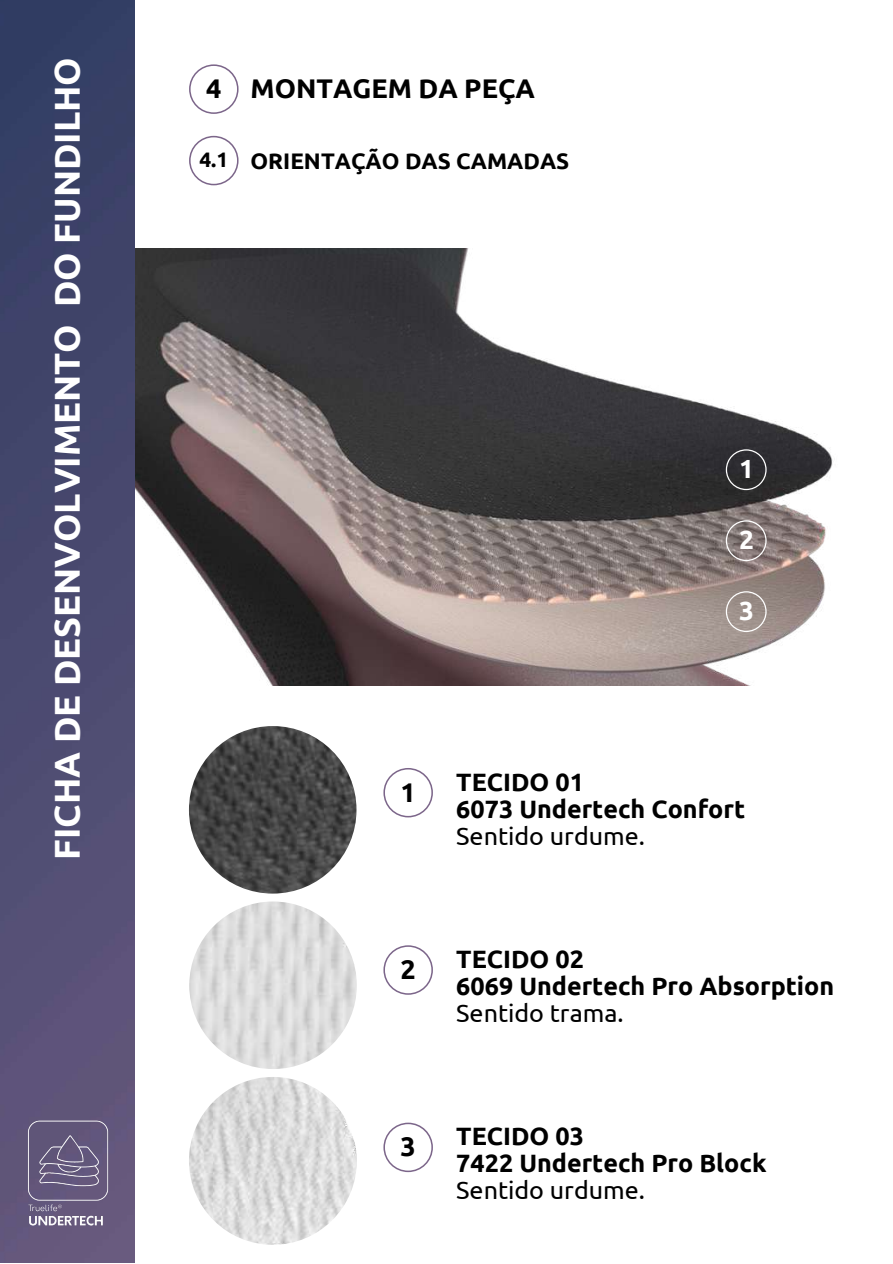
<style>
.page{position:relative;width:893px;height:1264px;background:#fff}
.page>*{position:absolute;margin:0;border:0;box-sizing:border-box;transform-origin:0 0}
.t1{font:700 36px "Ubuntu";color:#fff}
.t2{font:700 27px "Ubuntu";color:#000}
.t3{font:700 26.25px "Ubuntu";color:#fff}
.t4{font:700 25.05px/27px "Ubuntu";color:#000}
.t5{font:25.05px "Ubuntu";color:#000}
.t6{font:700 22.5px "Ubuntu";color:#000}
.t7{font:700 21px "Ubuntu";color:#000}
</style>
<div class="page">
<img style="left:0;top:0;width:135px;height:1262px">
<img style="left:22px;top:1113px;width:91px;height:119px">
<svg style="left:189px;top:64px;width:49px;height:50px"></svg>
<svg style="left:189px;top:136px;width:49px;height:49px"></svg>
<img style="left:135px;top:248px;width:698px;height:437px">
<svg style="left:725px;top:591px;width:41px;height:41px;background:#a59994"></svg>
<svg style="left:725px;top:520px;width:41px;height:41px;background:#8e8281"></svg>
<svg style="left:725px;top:449px;width:41px;height:41px;background:#3e3e41"></svg>
<svg style="left:383px;top:768px;width:50px;height:49px"></svg>
<svg style="left:383px;top:945px;width:50px;height:49px"></svg>
<svg style="left:383px;top:1122px;width:50px;height:50px"></svg>
<img style="left:189px;top:1076px;width:168px;height:168px;border-radius:50%">
<img style="left:189px;top:901px;width:168px;height:168px;border-radius:50%">
<img style="left:189px;top:726px;width:167px;height:167px;border-radius:50%">
<h1 class="t1" style="left:46px;top:859px;width:803px;rotate:-90deg">FICHA DE DESENVOLVIMENTO DO FUNDILHO</h1>
<p class="t2" style="left:206px;top:73px;width:17px">4</p>
<p class="t7" style="left:199px;top:148px;width:30px">4.1</p>
<p class="t2" style="left:250px;top:73px;width:286px">MONTAGEM DA PEÇA</p>
<p class="t6" style="left:250px;top:148px;width:320px">ORIENTAÇÃO DAS CAMADAS</p>
<p class="t3" style="left:739px;top:454px;width:16px">1</p>
<p class="t3" style="left:739px;top:525px;width:16px">2</p>
<p class="t3" style="left:739px;top:596px;width:16px">3</p>
<p class="t2" style="left:400px;top:776px;width:17px">1</p>
<p class="t2" style="left:400px;top:953px;width:17px">2</p>
<p class="t2" style="left:400px;top:1131px;width:17px">3</p>
<p class="t4" style="left:456px;top:768px;width:290px">TECIDO 01<br>6073 Undertech Confort</p>
<p class="t5" style="left:456px;top:821px;width:190px">Sentido urdume.</p>
<p class="t4" style="left:456px;top:945px;width:379px">TECIDO 02<br>6069 Undertech Pro Absorption</p>
<p class="t5" style="left:456px;top:998px;width:169px">Sentido trama.</p>
<p class="t4" style="left:456px;top:1122px;width:312px">TECIDO 03<br>7422 Undertech Pro Block</p>
<p class="t5" style="left:456px;top:1175px;width:190px">Sentido urdume.</p>
</div>
